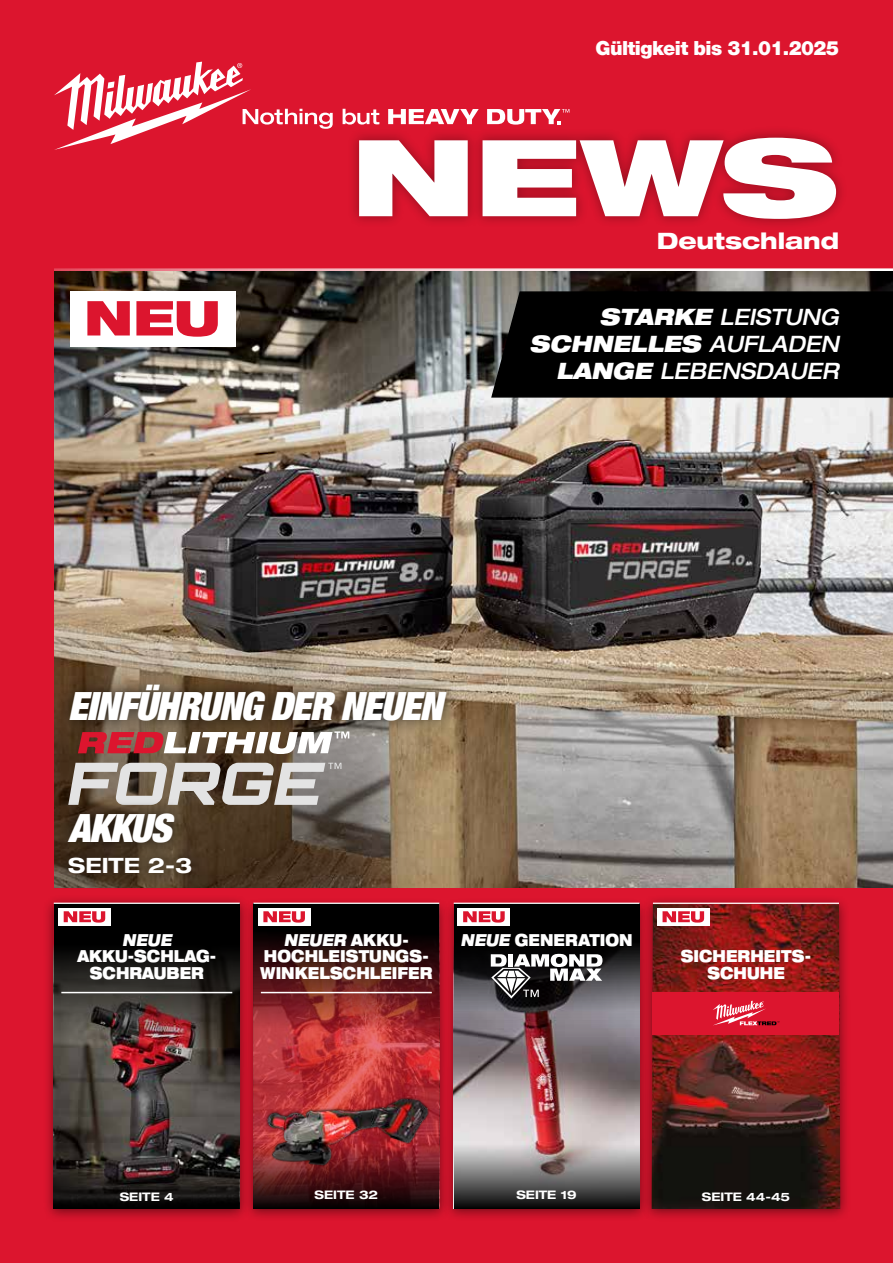
<style>
.page{position:relative;width:893px;height:1263px;background:#dc152e}
.page>*{position:absolute;margin:0;border:0;box-sizing:border-box;transform-origin:0 0}
.t1{font:900 expanded 106.35px "Helvetica Neue LTW1 G";color:#fff;scale:1.16 1}
.t2{font:italic 900 condensed 38.85px "Helvetica Neue LTW1 G";letter-spacing:-.03em;color:#fff}
.t3{font:italic 500 expanded 22.5px/27px "Helvetica Neue LTW1 G";color:#fff;text-align:right;scale:.92 1}
.t4{font:800 expanded 22.5px "Helvetica Neue LTW1 G";letter-spacing:-.005em;color:#fff}
.t5{font:700 expanded 21px "Helvetica Neue LTW1 G";color:#fff}
.t6{font:900 19.35px "Helvetica Neue LTW1 G";letter-spacing:-.03em;color:#fff}
.t7{font:900 expanded 16.5px/16.5px "Helvetica Neue LTW1 G";color:#fff;text-align:center;scale:.8 1}
.t8{font:italic 900 expanded 16.5px "Helvetica Neue LTW1 G";color:#fff;scale:.8 1}
.t9{font:700 expanded 11.7px "Helvetica Neue LTW1 G";color:#fff}
.s1{font-weight:900}
.s2{font-style:italic}
</style>
<div class="page">
<div style="left:641px;top:895px;width:210px;height:327px;background:#000;opacity:.5"></div>
<img style="left:652px;top:904px;width:188px;height:305px">
<div style="left:443px;top:897px;width:207px;height:324px;background:#000;opacity:.5"></div>
<div style="left:653px;top:992px;width:186px;height:42px;background:#dc152e"></div>
<img style="left:454px;top:1009px;width:185px;height:135px">
<svg style="left:454px;top:904px;width:185px;height:105px;background:#1d1d1e"></svg>
<svg style="left:454px;top:1144px;width:185px;height:65px;background:#716d6d"></svg>
<div style="left:657px;top:908px;width:53px;height:18px;background:#fff"></div>
<svg style="left:662px;top:911px;width:42px;height:11px"></svg>
<hr style="left:54px;top:268px;width:839px;height:3px;background:#fff">
<img style="left:54px;top:271px;width:384px;height:309px">
<div style="left:70px;top:291px;width:165px;height:55px;background:#fff"></div>
<svg style="left:87px;top:301px;width:43px;height:34px"></svg>
<svg style="left:136px;top:301px;width:82px;height:36px"></svg>
<div style="left:458px;top:908px;width:52px;height:18px;background:#fff"></div>
<svg style="left:463px;top:911px;width:42px;height:11px"></svg>
<hr style="left:454px;top:903px;width:185px;height:1px;background:#fff">
<hr style="left:653px;top:903px;width:186px;height:1px;background:#fff">
<img style="left:54px;top:580px;width:384px;height:308px">
<div style="left:55px;top:669px;width:406px;height:66px;background:#000;opacity:.75"></div>
<div style="left:54px;top:842px;width:152px;height:46px;background:#000;opacity:.75"></div>
<img style="left:438px;top:268px;width:455px;height:620px">
<svg style="left:68px;top:763px;width:273px;height:42px;background:#a6a099"></svg>
<svg style="left:78px;top:731px;width:271px;height:23px"></svg>
<svg style="left:491px;top:954px;width:111px;height:44px;background:#737273"></svg>
<svg style="left:713px;top:1001px;width:66px;height:24px"></svg>
<div style="left:347px;top:125px;width:501px;height:106px;background:#000;opacity:.3"></div>
<svg style="left:343px;top:109px;width:36px;height:16px"></svg>
<svg style="left:388px;top:109px;width:91px;height:15px"></svg>
<svg style="left:487px;top:109px;width:82px;height:16px"></svg>
<svg style="left:54px;top:62px;width:279px;height:88px"></svg>
<div style="left:43px;top:894px;width:208px;height:328px;background:#000;opacity:.5"></div>
<div style="left:242px;top:897px;width:208px;height:324px;background:#000;opacity:.5"></div>
<img style="left:253px;top:1027px;width:186px;height:117px">
<svg style="left:253px;top:904px;width:186px;height:123px;background:#491716"></svg>
<div style="left:258px;top:908px;width:53px;height:18px;background:#fff"></div>
<svg style="left:263px;top:911px;width:42px;height:11px"></svg>
<hr style="left:253px;top:903px;width:186px;height:1px;background:#fff">
<hr style="left:261px;top:992px;width:171px;height:1px;background:#fff">
<img style="left:54px;top:1047px;width:186px;height:162px">
<svg style="left:54px;top:904px;width:186px;height:143px;background:#291f1d"></svg>
<hr style="left:54px;top:903px;width:186px;height:1px;background:#fff">
<div style="left:58px;top:908px;width:53px;height:18px;background:#fff"></div>
<svg style="left:64px;top:911px;width:41px;height:11px"></svg>
<hr style="left:61px;top:992px;width:171px;height:1px;background:#fff">
<div style="left:54px;top:799px;width:136px;height:59px;background:#000;opacity:.75"></div>
<img style="left:259px;top:1084px;width:174px;height:60px">
<svg style="left:54px;top:1169px;width:185px;height:40px;background:#1c1615"></svg>
<svg style="left:253px;top:1144px;width:186px;height:65px;background:#50181b"></svg>
<p class="t6" style="left:596px;top:37px;width:245px">Gültigkeit bis 31.01.2025</p>
<h1 class="t1" style="left:351px;top:109px;width:423px">NEWS</h1>
<h3 class="t4" style="left:657px;top:226px;width:184px">Deutschland</h3>
<h3 class="t3" style="left:529px;top:303px;width:338px"><span class="s1">STARKE</span> LEISTUNG<br><span class="s1">SCHNELLES</span> AUFLADEN<br><span class="s1">LANGE</span> LEBENSDAUER</h3>
<h2 class="t2" style="left:68px;top:681px;width:376px">EINFÜHRUNG DER NEUEN</h2>
<h2 class="t2" style="left:68px;top:803px;width:105px">AKKUS</h2>
<p class="t5" style="left:68px;top:851px;width:126px">SEITE 2-3</p>
<p class="t8" style="left:122px;top:929px;width:63px">NEUE</p>
<p class="t7" style="left:78px;top:947px;width:175px">AKKU-SCHLAG-<br>SCHRAUBER</p>
<p class="t7" style="left:260px;top:931px;width:217px"><span class="s2">NEUER</span> AKKU-<br>HOCHLEISTUNGS-<br>WINKELSCHLEIFER</p>
<p class="t7" style="left:460px;top:931px;width:217px"><span class="s2">NEUE</span> GENERATION</p>
<p class="t7" style="left:681px;top:947px;width:165px">SICHERHEITS-<br>SCHUHE</p>
<p class="t9" style="left:120px;top:1189px;width:55px">SEITE 4</p>
<p class="t9" style="left:315px;top:1187px;width:65px">SEITE 32</p>
<p class="t9" style="left:516px;top:1187px;width:62px">SEITE 19</p>
<p class="t9" style="left:702px;top:1189px;width:90px">SEITE 44-45</p>
</div>
